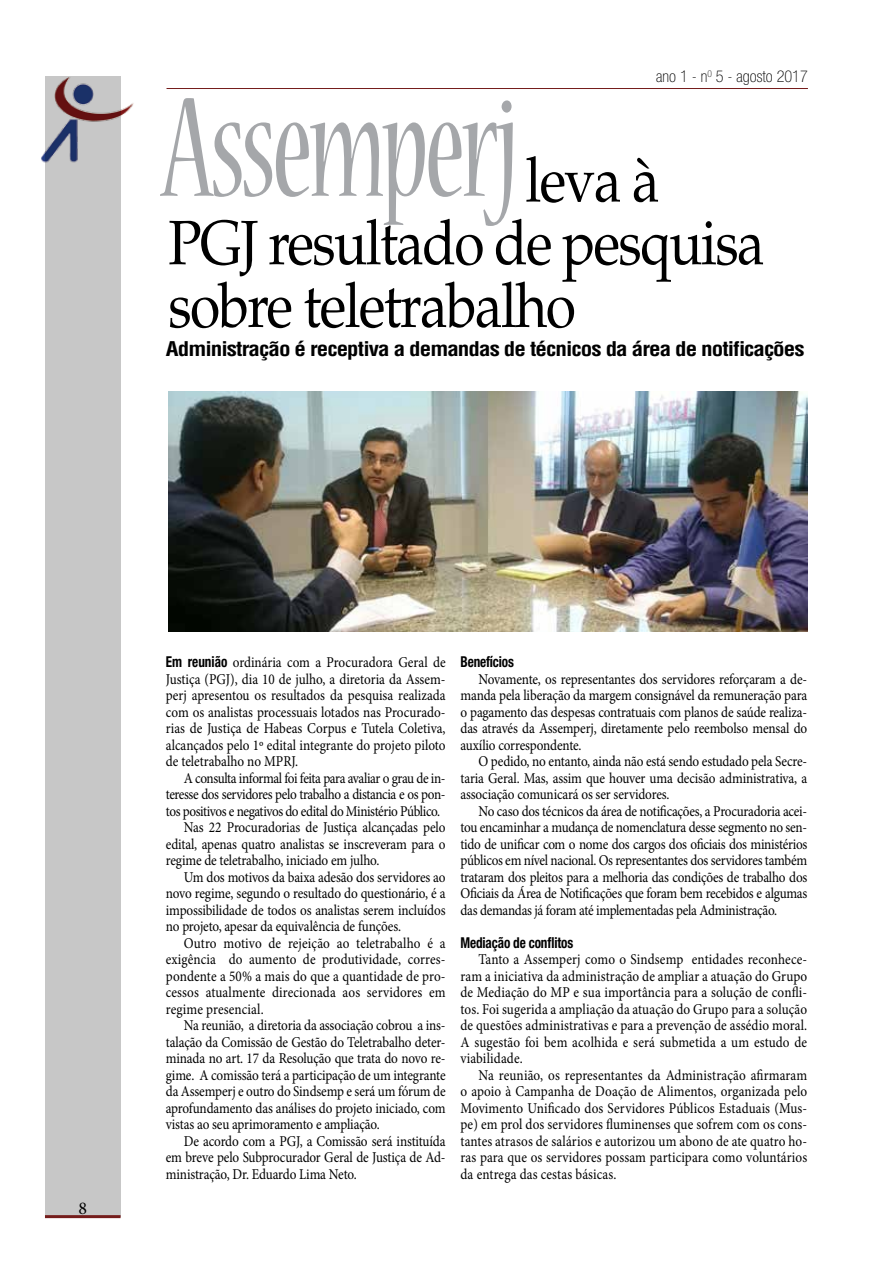
<style>
.page{position:relative;width:893px;height:1263px;background:#fff}
.page>*{position:absolute;margin:0;border:0;box-sizing:border-box;transform-origin:0 0}
.t1{font:condensed 158.1px "Nueva Std";letter-spacing:-.03em;color:#a5a7aa;scale:.78 1}
.t2{font:62.7px/62.7px "Palatino";letter-spacing:-.03em;color:#000;scale:.88 1}
.t3{font:700 condensed 19.8px "Helvetica";letter-spacing:-.04em;color:#000;scale:1.17 1}
.t4{font:18px "Minion Pro";color:#000}
.t5{font:100 condensed 16.35px "Helvetica Neue";color:#000}
.t6{font:15px/16.5px "Minion Pro";letter-spacing:-.01em;color:#000;text-align:justify;scale:.88 1}
.t7{font:15px "Minion Pro";letter-spacing:.01em;color:#000;scale:.88 1}
.t8{font:15px "Minion Pro";letter-spacing:-.03em;color:#000;scale:.88 1}
.t9{font:700 condensed 15px "Helvetica Neue";letter-spacing:-.01em;color:#000;scale:.88 1}
.s1{font-family:"Helvetica Neue";font-weight:700;font-stretch:condensed}
</style>
<div class="page">
<div style="left:45px;top:77px;width:76px;height:1139px;background:#c7c7c7"></div>
<img style="left:41px;top:76px;width:93px;height:87px">
<hr style="left:167px;top:88px;width:641px;height:1px;background:#741c1b">
<hr style="left:45px;top:1215px;width:76px;height:3px;background:#741c1b">
<img style="left:168px;top:391px;width:639px;height:240px">
<p class="t5" style="left:656px;top:67px;width:153px">ano 1 - n<sup>0</sup> 5 - agosto 2017</p>
<h1 class="t1" style="left:162px;top:77px;width:458px">Assemperj</h1>
<h2 class="t2" style="left:168px;top:150px;width:679px;text-indent:357px">leva à<br>PGJ resultado de pesquisa sobre teletrabalho</h2>
<h3 class="t3" style="left:166px;top:337px;width:548px">Administração é receptiva a demandas de técnicos da área de notificações</h3>
<p class="t4" style="left:78px;top:1196px;width:10px">8</p>
<p class="t6" style="left:166px;top:654px;width:319px"><span class="s1">Em reunião</span> ordinária com a Procuradora Geral de Justiça (PGJ), dia 10 de julho, a diretoria da Assem&shy;perj apresentou os resultados da pesquisa realizada com os analistas processuais lotados nas Procurado&shy;rias de Justiça de Habeas Corpus e Tutela Coletiva, alcançados pelo 1º edital integrante do projeto piloto de teletrabalho no MPRJ.</p>
<p class="t8" style="left:184px;top:768px;width:299px">A consulta informal foi feita para avaliar o grau de in-</p>
<p class="t8" style="left:166px;top:784px;width:319px">teresse dos servidores pelo trabalho a distancia e os pon-</p>
<p class="t8" style="left:166px;top:801px;width:313px">tos positivos e negativos do edital do Ministério Público.</p>
<p class="t6" style="left:184px;top:819px;width:299px">Nas 22 Procuradorias de Justiça alcançadas pelo</p>
<p class="t6" style="left:166px;top:836px;width:319px">edital, apenas quatro analistas se inscreveram para o</p>
<p class="t6" style="left:166px;top:852px;width:244px">regime de teletrabalho, iniciado em julho.</p>
<p class="t6" style="left:184px;top:869px;width:299px">Um dos motivos da baixa adesão dos servidores ao</p>
<p class="t6" style="left:166px;top:885px;width:319px">novo regime, segundo o resultado do questionário, é a</p>
<p class="t6" style="left:166px;top:902px;width:319px">impossibilidade de todos os analistas serem incluídos</p>
<p class="t6" style="left:166px;top:918px;width:269px">no projeto, apesar da equivalência de funções.</p>
<p class="t7" style="left:184px;top:933px;width:299px">Outro motivo de rejeição ao teletrabalho é a</p>
<p class="t7" style="left:166px;top:949px;width:319px">exigência do aumento de produtividade, corres-</p>
<p class="t7" style="left:166px;top:966px;width:319px">pondente a 50% a mais do que a quantidade de pro-</p>
<p class="t7" style="left:166px;top:982px;width:319px">cessos atualmente direcionada aos servidores em</p>
<p class="t7" style="left:166px;top:999px;width:113px">regime presencial.</p>
<p class="t6" style="left:184px;top:1017px;width:299px">Na reunião, a diretoria da associação cobrou a ins-</p>
<p class="t6" style="left:166px;top:1034px;width:319px">talação da Comissão de Gestão do Teletrabalho deter-</p>
<p class="t6" style="left:166px;top:1050px;width:319px">minada no art. 17 da Resolução que trata do novo re-</p>
<p class="t6" style="left:166px;top:1067px;width:319px">gime. A comissão terá a participação de um integrante</p>
<p class="t6" style="left:166px;top:1083px;width:319px">da Assemperj e outro do Sindsemp e será um fórum de</p>
<p class="t6" style="left:166px;top:1100px;width:319px">aprofundamento das análises do projeto iniciado, com</p>
<p class="t6" style="left:166px;top:1116px;width:245px">vistas ao seu aprimoramento e ampliação.</p>
<p class="t6" style="left:184px;top:1133px;width:299px">De acordo com a PGJ, a Comissão será instituída</p>
<p class="t6" style="left:166px;top:1149px;width:319px">em breve pelo Subprocurador Geral de Justiça de Ad-</p>
<p class="t6" style="left:166px;top:1166px;width:218px">ministração, Dr. Eduardo Lima Neto.</p>
<p class="t9" style="left:460px;top:653px;width:62px">Benefícios</p>
<p class="t6" style="left:460px;top:671px;width:396px;text-indent:18px">Novamente, os representantes dos servidores reforçaram a de&shy;manda pela liberação da margem consignável da remuneração para o pagamento das despesas contratuais com planos de saúde realiza&shy;das através da Assemperj, diretamente pelo reembolso mensal do auxílio correspondente.</p>
<p class="t6" style="left:460px;top:753px;width:396px;text-indent:18px">O pedido, no entanto, ainda não está sendo estudado pela Secre&shy;taria Geral. Mas, assim que houver uma decisão administrativa, a associação comunicará os ser servidores.</p>
<p class="t6" style="left:460px;top:803px;width:396px;text-indent:18px">No caso dos técnicos da área de notificações, a Procuradoria acei&shy;tou encaminhar a mudança de nomenclatura desse segmento no sen&shy;tido de unificar com o nome dos cargos dos oficiais dos ministérios públicos em nível nacional. Os representantes dos servidores também trataram dos pleitos para a melhoria das condições de trabalho dos Oficiais da Área de Notificações que foram bem recebidos e algumas das demandas já foram até implementadas pela Administração.</p>
<p class="t9" style="left:460px;top:933px;width:130px">Mediação de conflitos</p>
<p class="t6" style="left:460px;top:951px;width:396px;text-indent:18px">Tanto a Assemperj como o Sindsemp entidades reconhece&shy;ram a iniciativa da administração de ampliar a atuação do Grupo de Mediação do MP e sua importância para a solução de confli&shy;tos. Foi sugerida a ampliação da atuação do Grupo para a solução de questões administrativas e para a prevenção de assédio moral.<br>A sugestão foi bem acolhida e será submetida a um estudo de viabilidade.</p>
<p class="t6" style="left:460px;top:1067px;width:396px;text-indent:18px">Na reunião, os representantes da Administração afirmaram o apoio à Campanha de Doação de Alimentos, organizada pelo Movimento Unificado dos Servidores Públicos Estaduais (Mus&shy;pe) em prol dos servidores fluminenses que sofrem com os cons&shy;tantes atrasos de salários e autorizou um abono de ate quatro ho&shy;ras para que os servidores possam participara como voluntários da entrega das cestas básicas.</p>
</div>
